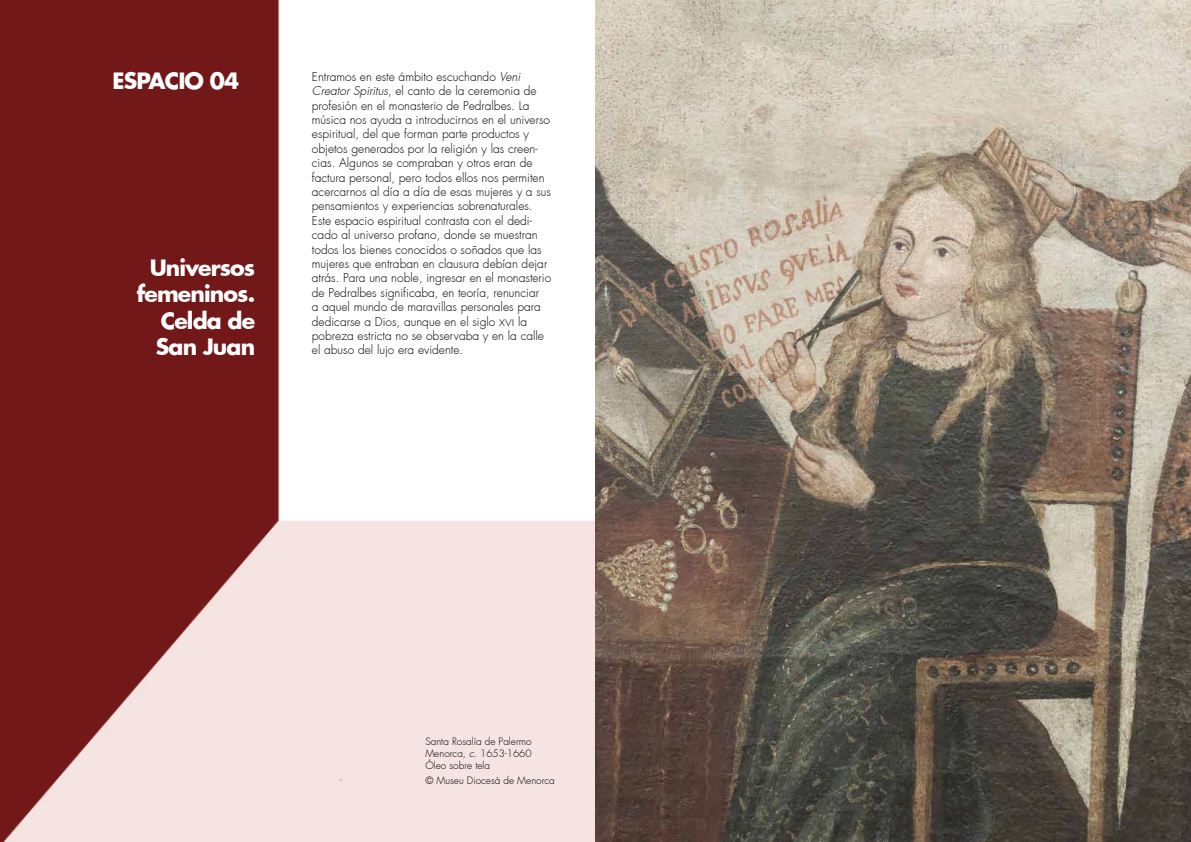
<style>
.page{position:relative;width:1191px;height:842px;background:#fff}
.page>*{position:absolute;margin:0;border:0;box-sizing:border-box;transform-origin:0 0}
.t1{font:700 22px/26.4px "Futura";letter-spacing:-.04em;color:#fff;text-align:right}
.t2{font:300 12px/14.4px "Futura";color:#000}
.t3{font:300 10px/12px "Futura";color:#000;text-align:justify}
.s1{font-style:italic}
.s2{font-size:9px}
</style>
<div class="page">
<img style="left:0;top:0;width:1191px;height:842px">
<h1 class="t1" style="left:112px;top:67px;width:128px">ESPACIO 04</h1>
<p class="t2" style="left:312px;top:70px;width:241px">Entramos en este ámbito escuchando <span class="s1">Veni Creator Spiritus</span>, el canto de la ceremonia de profesión en el monasterio de Pedralbes. La música nos ayuda a introducirnos en el universo espiritual, del que forman parte productos y objetos generados por la religión y las creen&shy;cias. Algunos se compraban y otros eran de factura personal, pero todos ellos nos permiten acercarnos al día a día de esas mujeres y a sus pensamientos y experiencias sobrenaturales.<br>Este espacio espiritual contrasta con el dedi&shy;cado al universo profano, donde se muestran todos los bienes conocidos o soñados que las mujeres que entraban en clausura debían dejar atrás. Para una noble, ingresar en el monasterio de Pedralbes significaba, en teoría, renunciar<br>a aquel mundo de maravillas personales para dedicarse a Dios, aunque en el siglo <span class="s2">XVI</span> la pobreza estricta no se observaba y en la calle el abuso del lujo era evidente.</p>
<h1 class="t1" style="left:137px;top:254px;width:120px">Universos femeninos.<br>Celda de<br>San Juan</h1>
<p class="t3" style="left:425px;top:736px;width:108px">Santa Rosalía de Palermo Menorca, <span class="s1">c.</span> 1653-1660<br>Óleo sobre tela</p>
<p class="t3" style="left:425px;top:774px;width:131px">© Museu Diocesà de Menorca</p>
</div>
